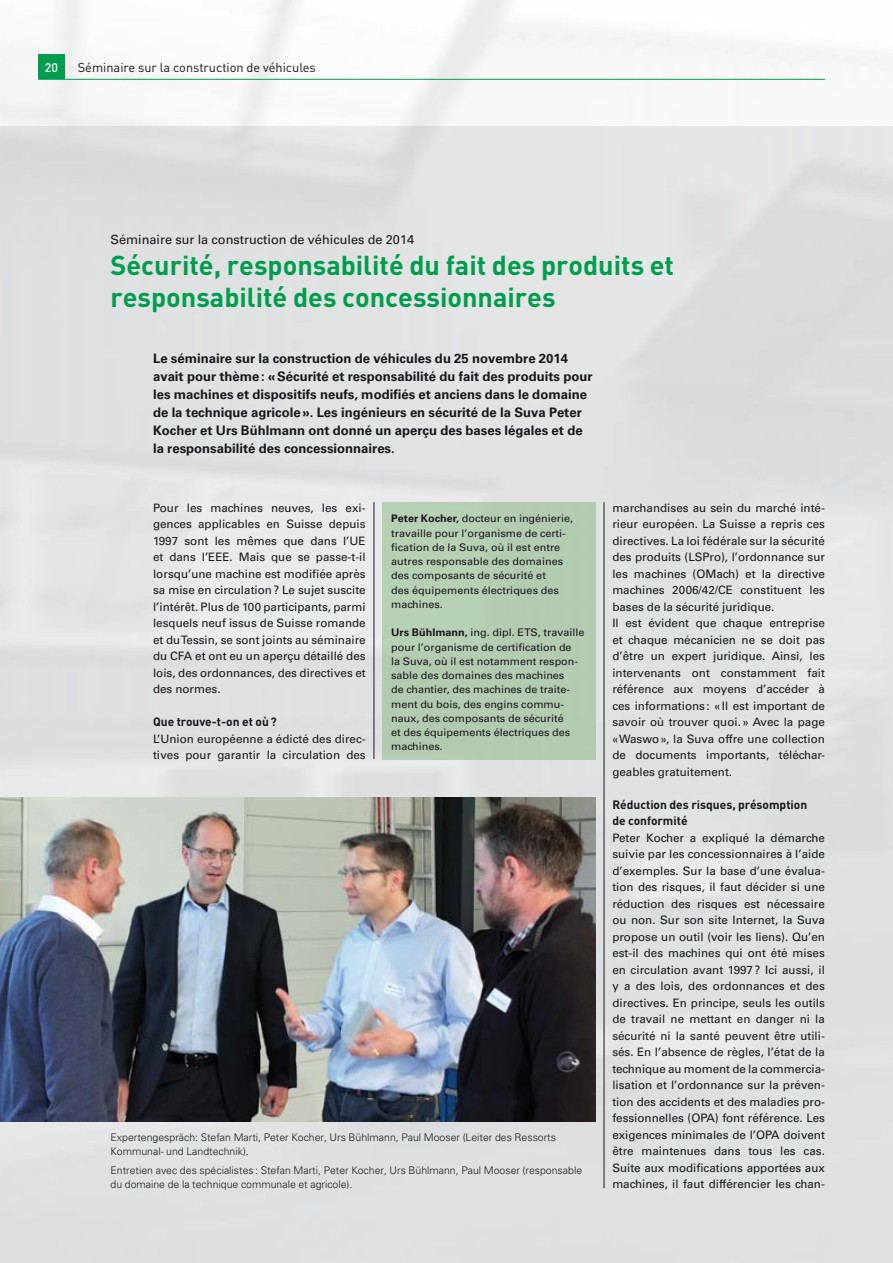
<style>
.page{position:relative;width:893px;height:1263px;background:#fff}
.page>*{position:absolute;margin:0;border:0;box-sizing:border-box;transform-origin:0 0}
.t1{font:700 27px/31.5px "DIN";color:#009d4e}
.t2{font:700 13.2px/18px "Univers";color:#1a171c}
.t3{font:12.75px "Univers";color:#1a171c}
.t4{font:12.75px "DIN";color:#1a171c}
.t5{font:500 12.3px "DIN";color:#fff}
.t6{font:700 12px/16.5px "DIN";color:#1a171c}
.t7{font:11.7px/16.5px "Univers";color:#1a171c;text-align:justify}
.t8{font:10.5px/14.2px "Univers";color:#1a171c}
.t9{font:300 10.5px/14.2px "Univers";color:#1a171c}
.s1{font-weight:700}
</style>
<div class="page">
<img style="left:0;top:543px;width:416px;height:720px">
<img style="left:560px;top:543px;width:286px;height:720px">
<div style="left:416px;top:759px;width:144px;height:504px;background:#dfe0e1"></div>
<div style="left:38px;top:54px;width:27px;height:25px;background:#009d4e"></div>
<hr style="left:38px;top:79px;width:787px;height:1px;background:#009d4e">
<hr style="left:604px;top:502px;width:1px;height:686px;background:#1a171c">
<hr style="left:374px;top:502px;width:1px;height:257px;background:#1a171c">
<div style="left:383px;top:502px;width:212px;height:257px;background:#b2cbb1"></div>
<img style="left:0;top:797px;width:595px;height:324px">
<p class="t5" style="left:45px;top:63px;width:15px">20</p>
<p class="t4" style="left:78px;top:63px;width:240px">Séminaire sur la construction de véhicules</p>
<p class="t3" style="left:111px;top:234px;width:305px">Séminaire sur la construction de véhicules de 2014</p>
<h1 class="t1" style="left:111px;top:252px;width:565px">Sécurité, responsabilité du fait des produits et responsabilité des concessionnaires</h1>
<p class="t2" style="left:153px;top:350px;width:441px">Le séminaire sur la construction de véhicules du 25 novembre 2014 avait pour thème : « Sécurité et responsabilité du fait des produits pour les machines et dispositifs neufs, modifiés et anciens dans le domaine de la technique agricole ». Les ingénieurs en sécurité de la Suva Peter Kocher et Urs Bühlmann ont donné un aperçu des bases légales et de la responsabilité des concessionnaires.</p>
<p class="t7" style="left:153px;top:500px;width:214px">Pour les machines neuves, les exi&shy;gences applicables en Suisse depuis 1997 sont les mêmes que dans l’UE et dans l’EEE. Mais que se passe-t-il lorsqu’une machine est modifiée après sa mise en circulation ? Le sujet suscite l’intérêt. Plus de 100 participants, parmi lesquels neuf issus de Suisse romande et du Tessin, se sont joints au séminaire du CFA et ont eu un aperçu détaillé des lois, des ordonnances, des directives et des normes.</p>
<p class="t6" style="left:153px;top:715px;width:125px">Que trouve-t-on et où ?</p>
<p class="t7" style="left:153px;top:731px;width:214px">L’Union européenne a édicté des direc&shy;tives pour garantir la circulation des</p>
<p class="t8" style="left:391px;top:512px;width:183px"><span class="s1">Peter Kocher,</span> docteur en ingénierie, travaille pour l’organisme de certi&shy;fication de la Suva, où il est entre autres responsable des domaines des composants de sécurité et<br>des équipements électriques des machines.</p>
<p class="t8" style="left:391px;top:626px;width:195px"><span class="s1">Urs Bühlmann,</span> ing. dipl. ETS, travaille pour l’organisme de certification de<br>la Suva, où il est notamment respon&shy;sable des domaines des machines<br>de chantier, des machines de traite&shy;ment du bois, des engins commu&shy;naux, des composants de sécurité<br>et des équipements électriques des machines.</p>
<p class="t9" style="left:111px;top:1131px;width:447px">Expertengespräch: Stefan Marti, Peter Kocher, Urs Bühlmann, Paul Mooser (Leiter des Ressorts<br>Kommunal- und Landtechnik).</p>
<p class="t9" style="left:111px;top:1164px;width:473px">Entretien avec des spécialistes : Stefan Marti, Peter Kocher, Urs Bühlmann, Paul Mooser (responsable du domaine de la technique communale et agricole).</p>
<p class="t7" style="left:612px;top:500px;width:214px;text-align:left">marchandises au sein du marché inté&shy;rieur européen. La Suisse a repris ces directives. La loi fédérale sur la sécurité des produits (LSPro), l’ordonnance sur les machines (OMach) et la directive machines 2006/42/CE constituent les bases de la sécurité juridique.<br>Il est évident que chaque entreprise et chaque mécanicien ne se doit pas d’être un expert juridique. Ainsi, les intervenants ont constamment fait référence aux moyens d’accéder à ces informations : « Il est important de savoir où trouver quoi. » Avec la page « Waswo », la Suva offre une collection de documents importants, téléchar&shy;geables gratuitement.</p>
<p class="t6" style="left:612px;top:797px;width:196px">Réduction des risques, présomption de conformité</p>
<p class="t7" style="left:612px;top:830px;width:214px">Peter Kocher a expliqué la démarche suivie par les concessionnaires à l’aide d’exemples. Sur la base d’une évalua&shy;tion des risques, il faut décider si une réduction des risques est nécessaire ou non. Sur son site Internet, la Suva propose un outil (voir les liens). Qu’en est-il des machines qui ont été mises en circulation avant 1997 ? Ici aussi, il y a des lois, des ordonnances et des directives. En principe, seuls les outils de travail ne mettant en danger ni la sécurité ni la santé peuvent être utili&shy;sés. En l’absence de règles, l’état de la technique au moment de la commercia&shy;lisation et l’ordonnance sur la préven&shy;tion des accidents et des maladies pro&shy;fessionnelles (OPA) font référence. Les exigences minimales de l’OPA doivent être maintenues dans tous les cas.<br>Suite aux modifications apportées aux machines, il faut différencier les chan-</p>
</div>
